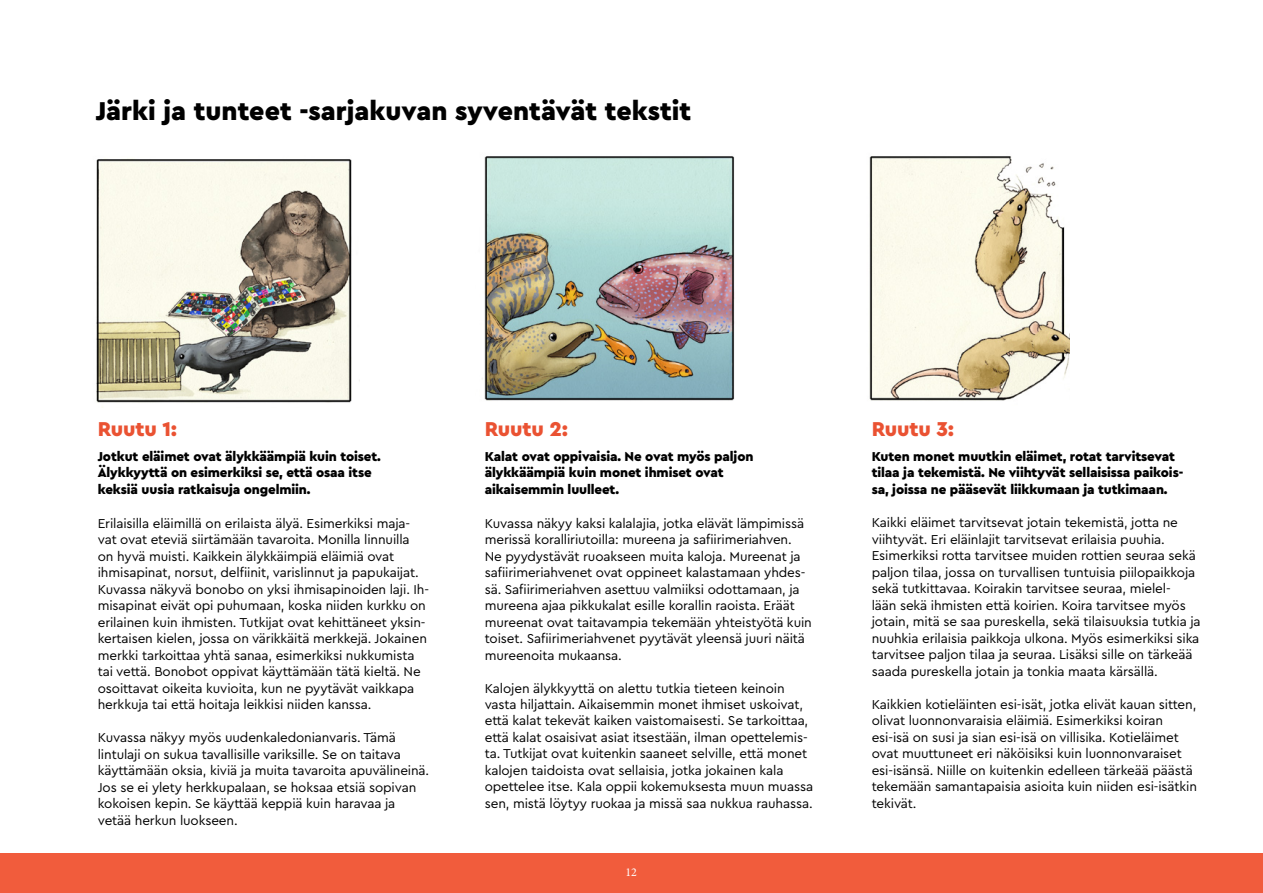
<style>
.page{position:relative;width:1263px;height:893px;background:#fff}
.page>*{position:absolute;margin:0;border:0;box-sizing:border-box;transform-origin:0 0}
.t1{font:900 27px "Cera PRO";color:#000}
.t2{font:900 21px "Cera PRO";letter-spacing:-.01em;color:#ea5232}
.t3{font:13.5px/16.5px "Cera PRO";letter-spacing:-.01em;color:#000}
.t4{font:900 13.5px/16.5px "Cera PRO";letter-spacing:-.01em;color:#000}
.t5{font:12px "Minion Pro";color:#fff}
</style>
<div class="page">
<div style="left:0;top:853px;width:1263px;height:40px;background:#f15c3c"></div>
<img style="left:96px;top:158px;width:256px;height:245px">
<img style="left:482px;top:156px;width:253px;height:245px">
<img style="left:869px;top:156px;width:200px;height:245px">
<h1 class="t1" style="left:96px;top:93px;width:597px">Järki ja tunteet -sarjakuvan syventävät tekstit</h1>
<h2 class="t2" style="left:98px;top:415px;width:81px">Ruutu 1:</h2>
<p class="t4" style="left:98px;top:448px;width:285px">Jotkut eläimet ovat älykkäämpiä kuin toiset.<br>Älykkyyttä on esimerkiksi se, että osaa itse keksiä uusia ratkaisuja ongelmiin.</p>
<p class="t3" style="left:98px;top:514px;width:333px">Erilaisilla eläimillä on erilaista älyä. Esimerkiksi maja&shy;vat ovat eteviä siirtämään tavaroita. Monilla linnuilla<br>on hyvä muisti. Kaikkein älykkäimpiä eläimiä ovat ihmisapinat, norsut, delfiinit, varislinnut ja papukaijat.<br>Kuvassa näkyvä bonobo on yksi ihmisapinoiden laji. Ih&shy;misapinat eivät opi puhumaan, koska niiden kurkku on erilainen kuin ihmisten. Tutkijat ovat kehittäneet yksin&shy;kertaisen kielen, jossa on värikkäitä merkkejä. Jokainen merkki tarkoittaa yhtä sanaa, esimerkiksi nukkumista tai vettä. Bonobot oppivat käyttämään tätä kieltä. Ne osoittavat oikeita kuvioita, kun ne pyytävät vaikkapa herkkuja tai että hoitaja leikkisi niiden kanssa.</p>
<p class="t3" style="left:98px;top:729px;width:333px">Kuvassa näkyy myös uudenkaledonianvaris. Tämä lintulaji on sukua tavallisille variksille. Se on taitava käyttämään oksia, kiviä ja muita tavaroita apuvälineinä.<br>Jos se ei ylety herkkupalaan, se hoksaa etsiä sopivan kokoisen kepin. Se käyttää keppiä kuin haravaa ja vetää herkun luokseen.</p>
<h2 class="t2" style="left:485px;top:415px;width:85px">Ruutu 2:</h2>
<p class="t4" style="left:485px;top:448px;width:270px">Kalat ovat oppivaisia. Ne ovat myös paljon älykkäämpiä kuin monet ihmiset ovat aikaisemmin luulleet.</p>
<p class="t3" style="left:485px;top:514px;width:329px">Kuvassa näkyy kaksi kalalajia, jotka elävät lämpimissä merissä koralliriutoilla: mureena ja safiirimeriahven.<br>Ne pyydystävät ruoakseen muita kaloja. Mureenat ja safiirimeriahvenet ovat oppineet kalastamaan yhdes&shy;sä. Safiirimeriahven asettuu valmiiksi odottamaan, ja mureena ajaa pikkukalat esille korallin raoista. Eräät mureenat ovat taitavampia tekemään yhteistyötä kuin toiset. Safiirimeriahvenet pyytävät yleensä juuri näitä mureenoita mukaansa.</p>
<p class="t3" style="left:485px;top:679px;width:330px">Kalojen älykkyyttä on alettu tutkia tieteen keinoin vasta hiljattain. Aikaisemmin monet ihmiset uskoivat, että kalat tekevät kaiken vaistomaisesti. Se tarkoittaa, että kalat osaisivat asiat itsestään, ilman opettelemis&shy;ta. Tutkijat ovat kuitenkin saaneet selville, että monet kalojen taidoista ovat sellaisia, jotka jokainen kala opettelee itse. Kala oppii kokemuksesta muun muassa sen, mistä löytyy ruokaa ja missä saa nukkua rauhassa.</p>
<p class="t5" style="left:625px;top:865px;width:13px">12</p>
<h2 class="t2" style="left:872px;top:415px;width:84px">Ruutu 3:</h2>
<p class="t4" style="left:872px;top:448px;width:313px">Kuten monet muutkin eläimet, rotat tarvitsevat tilaa ja tekemistä. Ne viihtyvät sellaisissa paikois&shy;sa, joissa ne pääsevät liikkumaan ja tutkimaan.</p>
<p class="t3" style="left:872px;top:514px;width:330px">Kaikki eläimet tarvitsevat jotain tekemistä, jotta ne viihtyvät. Eri eläinlajit tarvitsevat erilaisia puuhia.<br>Esimerkiksi rotta tarvitsee muiden rottien seuraa sekä paljon tilaa, jossa on turvallisen tuntuisia piilopaikkoja sekä tutkittavaa. Koirakin tarvitsee seuraa, mielel-<br>lään sekä ihmisten että koirien. Koira tarvitsee myös jotain, mitä se saa pureskella, sekä tilaisuuksia tutkia ja nuuhkia erilaisia paikkoja ulkona. Myös esimerkiksi sika tarvitsee paljon tilaa ja seuraa. Lisäksi sille on tärkeää saada pureskella jotain ja tonkia maata kärsällä.</p>
<p class="t3" style="left:872px;top:696px;width:327px">Kaikkien kotieläinten esi-isät, jotka elivät kauan sitten, olivat luonnonvaraisia eläimiä. Esimerkiksi koiran esi-isä on susi ja sian esi-isä on villisika. Kotieläimet ovat muuttuneet eri näköisiksi kuin luonnonvaraiset esi-isänsä. Niille on kuitenkin edelleen tärkeää päästä tekemään samantapaisia asioita kuin niiden esi-isätkin tekivät.</p>
</div>
